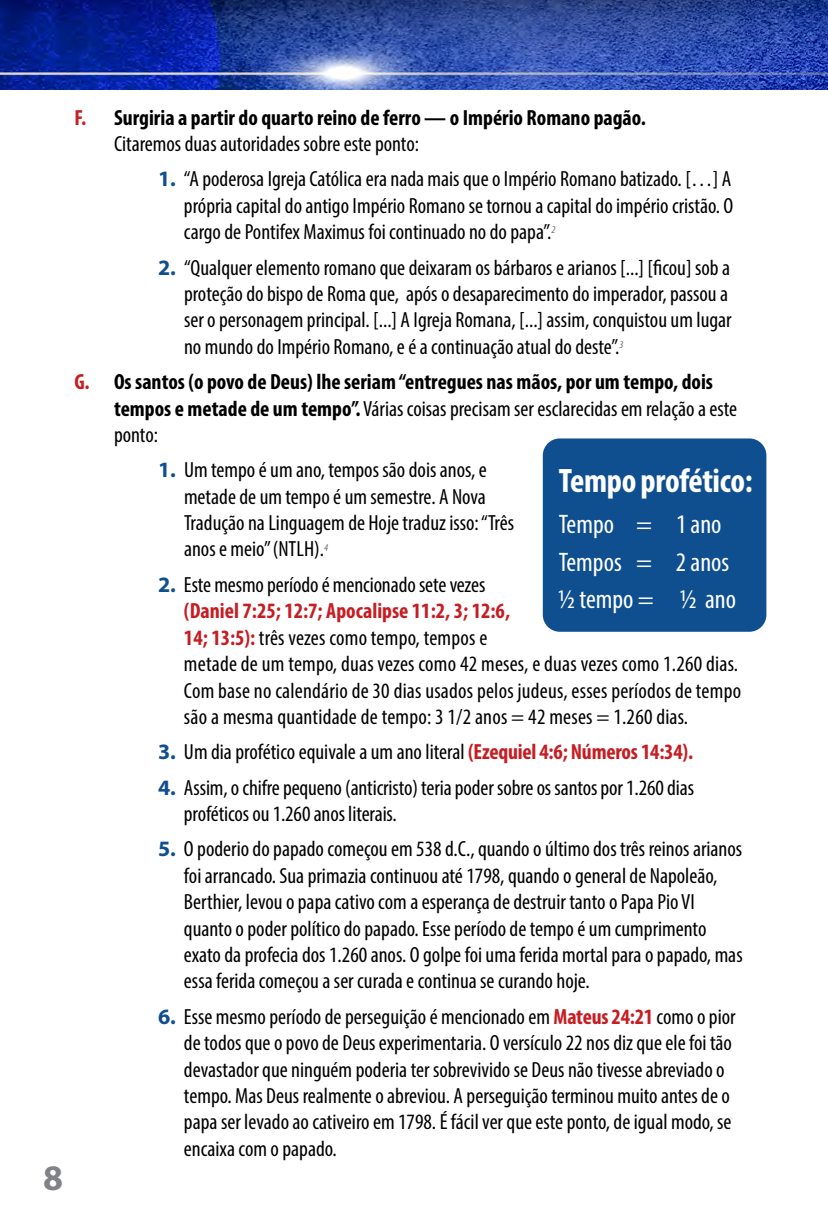
<style>
.page{position:relative;width:828px;height:1224px;background:#fff}
.page>*{position:absolute;margin:0;border:0;box-sizing:border-box;transform-origin:0 0}
.t1{font:700 36px "Myriad Pro";color:#808285}
.t2{font:700 condensed 34px "Myriad Pro";letter-spacing:-.01em;color:#fff}
.t3{font:condensed 26.8px/37.6px "Myriad Pro";color:#fff}
.t4{font:condensed 22px/26.4px "Myriad Pro";color:#000}
.t5{font:700 condensed 22px/26.4px "Myriad Pro";color:#000}
.s1{color:#c61d23}
.s2{font-weight:400}
.s3{font-weight:700;font-stretch:normal;color:#0f4f90}
.s4{font-weight:700;color:#c61d23}
</style>
<div class="page">
<img style="left:0;top:0;width:828px;height:90px">
<div style="left:543px;top:438px;width:223px;height:194px;background:#0f4f90;border-radius:17px"></div>
<h1 class="t1" style="left:43px;top:1155px;width:21px">8</h1>
<p class="t5" style="left:114px;top:104px;width:533px;text-indent:-40px"><span class="s1">F.</span> Surgiria a partir do quarto reino de ferro — o Império Romano pagão.<br><span class="s2">Citaremos duas autoridades sobre este ponto:</span></p>
<p class="t4" style="left:184px;top:166px;width:551px;text-align:justify;text-indent:-26px"><span class="s3">1.</span> “A poderosa Igreja Católica era nada mais que o Império Romano batizado. […] A própria capital do antigo Império Romano se tornou a capital do império cristão. O cargo de Pontifex Maximus foi continuado no do papa”.<sup>2</sup></p>
<p class="t4" style="left:184px;top:254px;width:549px;text-indent:-26px"><span class="s3">2.</span> “Qualquer elemento romano que deixaram os bárbaros e arianos [...] [ficou] sob a proteção do bispo de Roma que, após o desaparecimento do imperador, passou a ser o personagem principal. [...] A Igreja Romana, [...] assim, conquistou um lugar no mundo do Império Romano, e é a continuação atual do deste”.<sup>3</sup></p>
<p class="t5" style="left:114px;top:368px;width:625px;text-indent:-40px"><span class="s1">G.</span> Os santos (o povo de Deus) lhe seriam “entregues nas mãos, por um tempo, dois tempos e metade de um tempo”. <span class="s2">Várias coisas precisam ser esclarecidas em relação a este ponto:</span></p>
<p class="t4" style="left:184px;top:457px;width:332px;text-indent:-26px"><span class="s3">1.</span> Um tempo é um ano, tempos são dois anos, e metade de um tempo é um semestre. A Nova Tradução na Linguagem de Hoje traduz isso: “Três anos e meio” (NTLH).<sup>4</sup></p>
<p class="t4" style="left:184px;top:571px;width:559px;text-indent:-26px"><span class="s3">2.</span> Este mesmo período é mencionado sete vezes<br><span class="s4">(Daniel 7:25; 12:7; Apocalipse 11:2, 3; 12:6,<br>14; 13:5):</span> três vezes como tempo, tempos e<br>metade de um tempo, duas vezes como 42 meses, e duas vezes como 1.260 dias.<br>Com base no calendário de 30 dias usados pelos judeus, esses períodos de tempo são a mesma quantidade de tempo: 3 1/2 anos = 42 meses = 1.260 dias.</p>
<p class="t4" style="left:158px;top:739px;width:537px"><span class="s3">3.</span> Um dia profético equivale a um ano literal <span class="s4">(Ezequiel 4:6; Números 14:34).</span></p>
<p class="t4" style="left:184px;top:774px;width:512px;text-indent:-26px"><span class="s3">4.</span> Assim, o chifre pequeno (anticristo) teria poder sobre os santos por 1.260 dias proféticos ou 1.260 anos literais.</p>
<p class="t4" style="left:184px;top:836px;width:560px;text-indent:-26px"><span class="s3">5.</span> O poderio do papado começou em 538 d.C., quando o último dos três reinos arianos foi arrancado. Sua primazia continuou até 1798, quando o general de Napoleão, Berthier, levou o papa cativo com a esperança de destruir tanto o Papa Pio VI quanto o poder político do papado. Esse período de tempo é um cumprimento exato da profecia dos 1.260 anos. O golpe foi uma ferida mortal para o papado, mas essa ferida começou a ser curada e continua se curando hoje.</p>
<p class="t4" style="left:184px;top:1003px;width:553px;text-indent:-26px"><span class="s3">6.</span> Esse mesmo período de perseguição é mencionado em <span class="s4">Mateus 24:21</span> como o pior de todos que o povo de Deus experimentaria. O versículo 22 nos diz que ele foi tão devastador que ninguém poderia ter sobrevivido se Deus não tivesse abreviado o tempo. Mas Deus realmente o abreviou. A perseguição terminou muito antes de o papa ser levado ao cativeiro em 1798. É fácil ver que este ponto, de igual modo, se encaixa com o papado.</p>
<h2 class="t2" style="left:559px;top:459px;width:196px">Tempo profético:</h2>
<p class="t3" style="left:559px;top:505px;width:179px">Tempo = 1 ano<br>Tempos = 2 anos ½ tempo = ½ ano</p>
</div>
